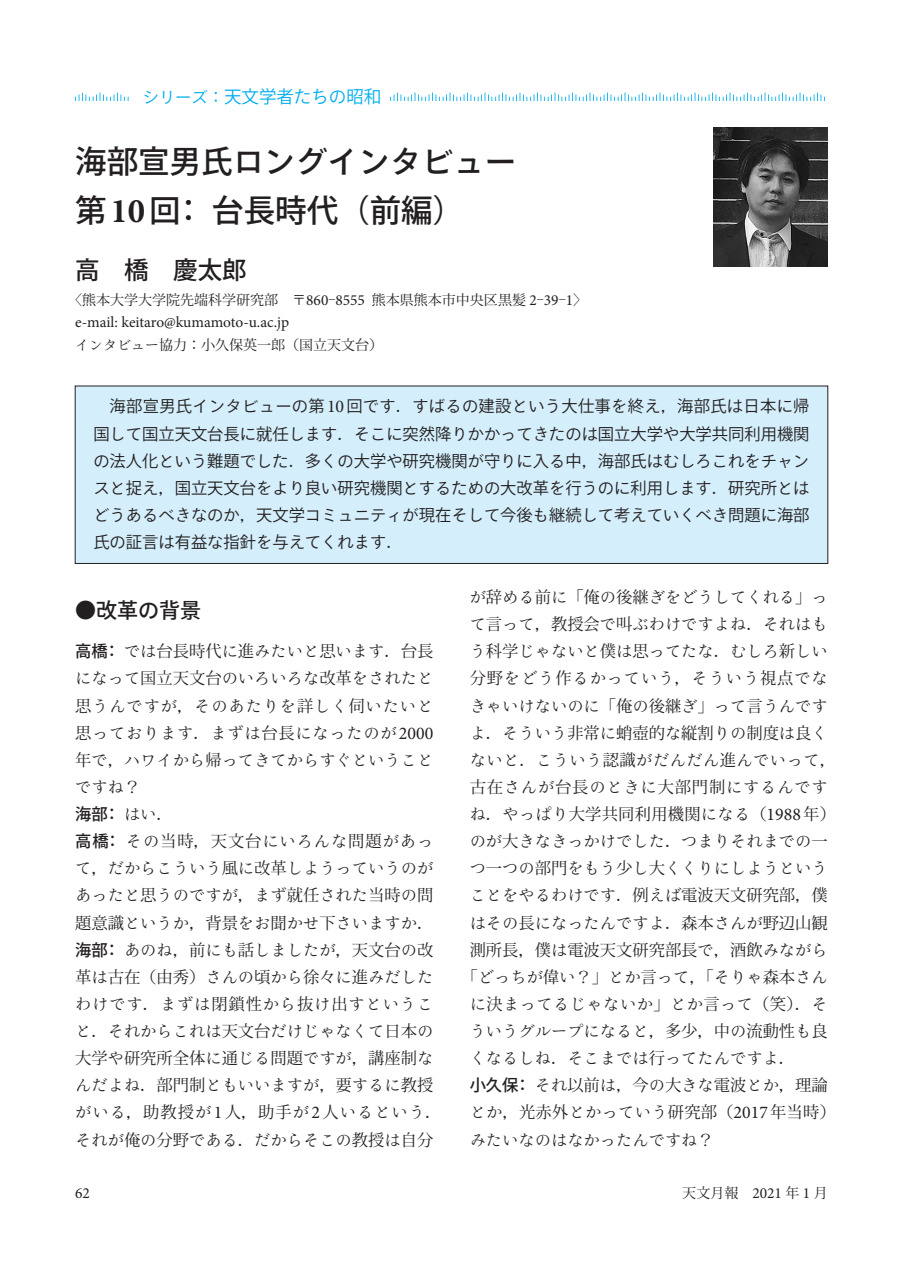
<style>
.page{position:relative;width:903px;height:1275px;background:#fff}
.page>*{position:absolute;margin:0;border:0;box-sizing:border-box;transform-origin:0 0}
.t1{font:500 31.5px "Ryo Gothic Plus N";color:#231f20}
.t2{font:500 31.5px "Koz Go Pro";color:#231f20}
.t3{font:500 24.5px "Koz Go Pro";color:#231f20}
.t4{font:500 21px "Koz Go Pro";color:#231f20}
.t5{font:17.5px "Koz Go Pro";color:#00aeef}
.t6{font:16.28px/27.1px "Ryo Text Plus N";color:#231f20;text-align:justify}
.t7{font:16.28px/27.1px "Ryo Gothic Plus N";color:#231f20;text-align:justify}
.t8{font:16.28px/27.1px "Koz Min Pro";color:#231f20}
.t9{font:16.28px "Koz Go Pro";color:#231f20}
.t10{font:16.28px "Ryo Gothic Plus N";letter-spacing:.02em;color:#231f20}
.t11{font:500 16.28px "Koz Go Pro";color:#231f20}
.t12{font:15.4px "Minion Pro";letter-spacing:-.005em;color:#231f20}
.t13{font:14px "Koz Min Pro";color:#231f20}
.s1{font-family:"Ryo Gothic Plus N";font-size:16.28px}
.s2{font-family:"Koz Min Pro";font-size:16.28px}
.s3{font-family:"Ryo Gothic Plus N"}
.s4{font-family:"Koz Go Pro"}
.s5{font-family:"Minion Pro";font-weight:700;font-size:34.65px}
.s6{font-family:"Minion Pro";font-size:15.4px}
.s7{font-family:"Ryo Text Plus N"}
.s8{font-family:"Minion Pro";font-size:17.85px}
.s9{font-family:"Koz Min Pro"}
.s10{font-family:"Koz Go Pro";font-weight:500}
.s11{font-family:"Ryo Text Plus N";font-weight:400}
.s12{font-family:"Koz Min Pro";font-weight:400}
</style>
<div class="page">
<div style="left:75px;top:386px;width:753px;height:177px;background:#d4effb"></div>
<div style="left:75px;top:386px;width:753px;height:178px;border:1px solid #231f20"></div>
<img style="left:713px;top:127px;width:115px;height:139px">
<svg style="left:75px;top:92px;width:750px;height:9px"></svg>
<div style="left:129px;top:88px;width:260px;height:17px;background:#fff"></div>
<p class="t5" style="left:143px;top:86px;width:240px"><span class="s1">シリーズ</span><span class="s2">：</span>天文学者<span class="s3">たちの</span>昭和</p>
<h1 class="t1" style="left:75px;top:141px;width:443px"><span class="s4">海部宣男氏</span>ロングインタビュー</h1>
<h1 class="t2" style="left:75px;top:190px;width:391px">第<span class="s5">10</span>回：台長時代（前編）</h1>
<h2 class="t3" style="left:75px;top:254px;width:173px">高　橋　慶太郎</h2>
<p class="t13" style="left:68px;top:290px;width:520px">〈熊本大学大学院先端科学研究部　〒<span class="s6">860</span>‒<span class="s6">8555</span> 熊本県熊本市中央区黒髪 <span class="s6">2</span>‒<span class="s6">39</span>‒<span class="s6">1</span>〉</p>
<p class="t12" style="left:75px;top:312px;width:215px">e-mail: keitaro@kumamoto-u.ac.jp</p>
<p class="t13" style="left:75px;top:335px;width:310px"><span class="s7">インタビュー</span>協力：小久保英一郎（国立天文台）</p>
<p class="t10" style="left:110px;top:396px;width:701px"><span class="s4">海部宣男氏</span>インタビューの<span class="s4">第</span><span class="s8">10</span><span class="s4">回</span>です<span class="s9">．</span>すばるの<span class="s4">建設</span>という<span class="s4">大仕事</span>を<span class="s4">終</span>え<span class="s9">，</span><span class="s4">海部氏</span>は<span class="s4">日本</span>に<span class="s4">帰</span></p>
<p class="t9" style="left:93px;top:423px;width:718px">国<span class="s3">して</span>国立天文台長<span class="s3">に</span>就任<span class="s3">します</span><span class="s9">．</span><span class="s3">そこに</span>突然降<span class="s3">りかかってきたのは</span>国立大学<span class="s3">や</span>大学共同利用機関</p>
<p class="t7" style="left:93px;top:448px;width:718px">の<span class="s4">法人化</span>という<span class="s4">難題</span>でした<span class="s9">．</span><span class="s4">多</span>くの<span class="s4">大学</span>や<span class="s4">研究機関</span>が<span class="s4">守</span>りに<span class="s4">入</span>る<span class="s4">中</span><span class="s9">，</span><span class="s4">海部氏</span>はむしろこれをチャンスと<span class="s4">捉</span>え<span class="s9">，</span><span class="s4">国立天文台</span>をより<span class="s4">良</span>い<span class="s4">研究機関</span>とするための<span class="s4">大改革</span>を<span class="s4">行</span>うのに<span class="s4">利用</span>します<span class="s9">．</span><span class="s4">研究所</span>とはどうあるべきなのか<span class="s9">，</span><span class="s4">天文学</span>コミュニティが<span class="s4">現在</span>そして<span class="s4">今後</span>も<span class="s4">継続</span>して<span class="s4">考</span>えていくべき<span class="s4">問題</span>に<span class="s4">海部氏</span>の<span class="s4">証言</span>は<span class="s4">有益</span>な<span class="s4">指針</span>を<span class="s4">与</span>えてくれます<span class="s9">．</span></p>
<p class="t4" style="left:75px;top:597px;width:128px">●改革<span class="s3">の</span>背景</p>
<p class="t6" style="left:75px;top:638px;width:360px"><span class="s10">高橋：</span>では<span class="s9">台長時代</span>に<span class="s9">進</span>みたいと<span class="s9">思</span>います<span class="s9">．台長</span>になって<span class="s9">国立天文台</span>のいろいろな<span class="s9">改革</span>をされたと<span class="s9">思</span>うんですが<span class="s9">，</span>そのあたりを<span class="s9">詳</span>しく<span class="s9">伺</span>いたいと<span class="s9">思</span>っております<span class="s9">．</span>まずは<span class="s9">台長</span>になったのが<span class="s8">2000</span><span class="s9">年</span>で<span class="s9">，</span>ハワイから<span class="s9">帰</span>ってきてからすぐということですね<span class="s9">？</span></p>
<p class="t11" style="left:75px;top:804px;width:99px">海部：<span class="s11">はい</span><span class="s12">．</span></p>
<p class="t6" style="left:75px;top:828px;width:360px"><span class="s10">高橋：</span>その<span class="s9">当時，天文台</span>にいろんな<span class="s9">問題</span>があって<span class="s9">，</span>だからこういう<span class="s9">風</span>に<span class="s9">改革</span>しようっていうのがあったと<span class="s9">思</span>うのですが<span class="s9">，</span>まず<span class="s9">就任</span>された<span class="s9">当時</span>の<span class="s9">問題意識</span>というか<span class="s9">，背景</span>をお<span class="s9">聞</span>かせ<span class="s9">下</span>さいますか<span class="s9">．</span><span class="s10">海部：</span>あのね<span class="s9">，前</span>にも<span class="s9">話</span>しましたが<span class="s9">，天文台</span>の<span class="s9">改</span></p>
<p class="t8" style="left:75px;top:963px;width:360px">革<span class="s7">は</span>古在（由秀）<span class="s7">さんの</span>頃<span class="s7">から</span>徐々<span class="s7">に</span>進<span class="s7">みだした</span></p>
<p class="t6" style="left:75px;top:990px;width:360px">わけです<span class="s9">．</span>まずは<span class="s9">閉鎖性</span>から<span class="s9">抜</span>け<span class="s9">出</span>すということ<span class="s9">．</span>それからこれは<span class="s9">天文台</span>だけじゃなくて<span class="s9">日本</span>の</p>
<p class="t8" style="left:75px;top:1044px;width:360px">大学<span class="s7">や</span>研究所全体<span class="s7">に</span>通<span class="s7">じる</span>問題<span class="s7">ですが</span>，講座制<span class="s7">な</span></p>
<p class="t6" style="left:75px;top:1072px;width:368px;text-align:left">んだよね<span class="s9">．部門制</span>ともいいますが<span class="s9">，要</span>するに<span class="s9">教授</span>がいる<span class="s9">，助教授</span>が<span class="s8">1</span><span class="s9">人，助手</span>が<span class="s8">2</span><span class="s9">人</span>いるという<span class="s9">．</span>それが<span class="s9">俺</span>の<span class="s9">分野</span>である<span class="s9">．</span>だからそこの<span class="s9">教授</span>は<span class="s9">自分</span></p>
<p class="t6" style="left:470px;top:584px;width:368px;text-align:left">が<span class="s9">辞</span>める<span class="s9">前</span>に<span class="s9">「俺</span>の<span class="s9">後継</span>ぎをどうしてくれる<span class="s9">」</span>って<span class="s9">言</span>って<span class="s9">，教授会</span>で<span class="s9">叫</span>ぶわけですよね<span class="s9">．</span>それはもう<span class="s9">科学</span>じゃないと<span class="s9">僕</span>は<span class="s9">思</span>ってたな<span class="s9">．</span>むしろ<span class="s9">新</span>しい<span class="s9">分野</span>をどう<span class="s9">作</span>るかっていう<span class="s9">，</span>そういう<span class="s9">視点</span>でなきゃいけないのに<span class="s9">「俺</span>の<span class="s9">後継</span>ぎ<span class="s9">」</span>って<span class="s9">言</span>うんですよ<span class="s9">．</span>そういう<span class="s9">非常</span>に<span class="s9">蛸壺的</span>な<span class="s9">縦割</span>りの<span class="s9">制度</span>は<span class="s9">良</span>くないと<span class="s9">．</span>こういう<span class="s9">認識</span>がだんだん<span class="s9">進</span>んでいって<span class="s9">，古在</span>さんが<span class="s9">台長</span>のときに<span class="s9">大部門制</span>にするんです</p>
<p class="t8" style="left:470px;top:800px;width:368px"><span class="s7">ね</span>．<span class="s7">やっぱり</span>大学共同利用機関<span class="s7">になる</span>（<span class="s8">1988</span>年）</p>
<p class="t6" style="left:470px;top:828px;width:360px">のが<span class="s9">大</span>きなきっかけでした<span class="s9">．</span>つまりそれまでの<span class="s9">一</span>つ<span class="s9">一</span>つの<span class="s9">部門</span>をもう<span class="s9">少</span>し<span class="s9">大</span>くくりにしようということをやるわけです<span class="s9">．例</span>えば<span class="s9">電波天文研究部，僕</span>はその<span class="s9">長</span>になったんですよ<span class="s9">．森本</span>さんが<span class="s9">野辺山観</span></p>
<p class="t8" style="left:470px;top:935px;width:360px">測所長，僕<span class="s7">は</span>電波天文研究部長<span class="s7">で</span>，酒飲<span class="s7">みながら</span></p>
<p class="t6" style="left:470px;top:963px;width:360px;text-indent:-8px"><span class="s9">「</span>どっちが<span class="s9">偉</span>い<span class="s9">？」</span>とか<span class="s9">言</span>って<span class="s9">，「</span>そりゃ<span class="s9">森本</span>さんに<span class="s9">決</span>まってるじゃないか<span class="s9">」</span>とか<span class="s9">言</span>って<span class="s9">（笑）．</span>そういうグループになると<span class="s9">，多少，中</span>の<span class="s9">流動性</span>も<span class="s9">良</span>くなるしね<span class="s9">．</span>そこまでは<span class="s9">行</span>ってたんですよ<span class="s9">．</span></p>
<p class="t8" style="left:470px;top:1071px;width:368px"><span class="s10">小久保：</span><span class="s7">それ</span>以前<span class="s7">は</span>，今<span class="s7">の</span>大<span class="s7">きな</span>電波<span class="s7">とか</span>，理論<span class="s7">とか</span>，光赤外<span class="s7">とかっていう</span>研究部（<span class="s8">2017</span>年当時）</p>
<p class="t6" style="left:470px;top:1126px;width:246px">みたいなのはなかったんですね<span class="s9">？</span></p>
<p class="t12" style="left:75px;top:1182px;width:16px">62</p>
<p class="t13" style="left:682px;top:1183px;width:147px">天文月報　<span class="s6">2021</span> 年 <span class="s6">1</span> 月</p>
</div>
